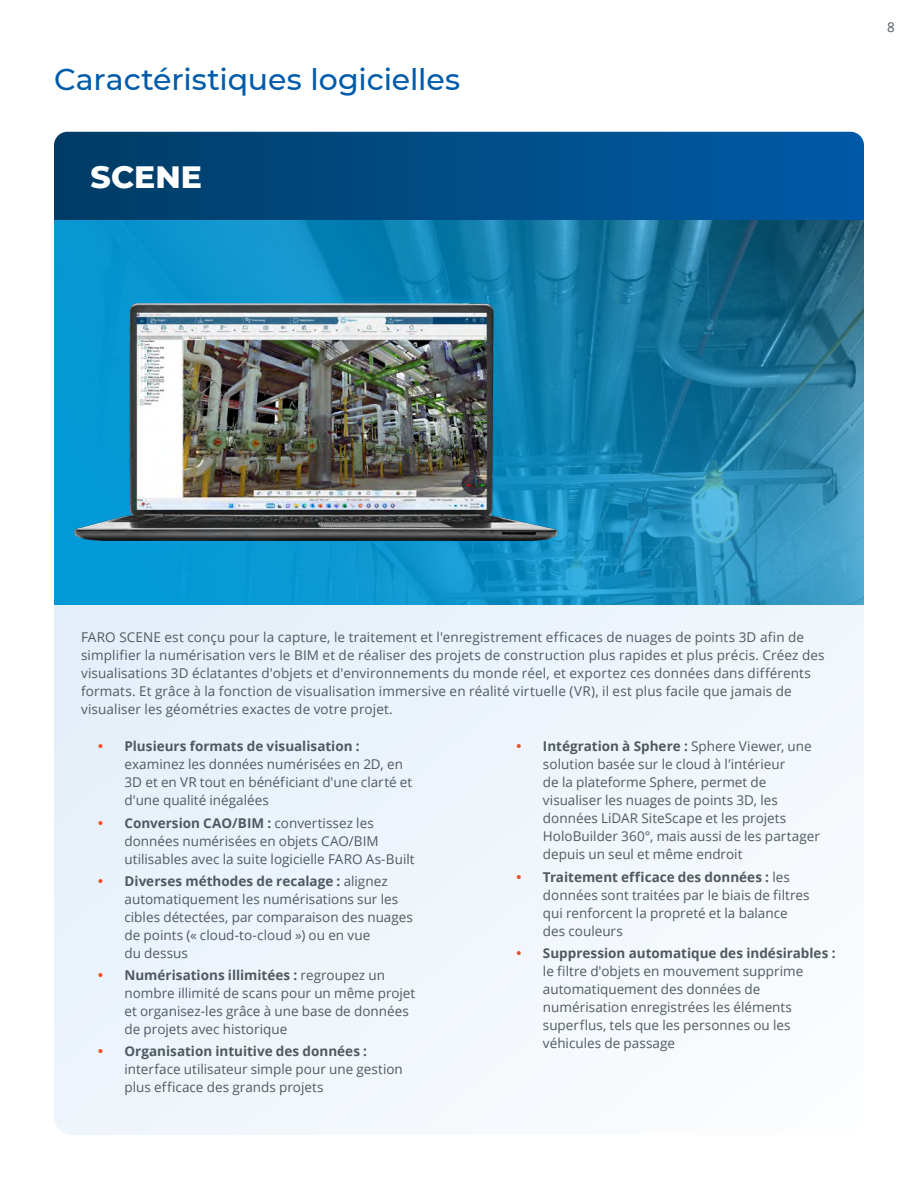
<style>
.page{position:relative;width:918px;height:1188px;background:#fff}
.page>*{position:absolute;margin:0;border:0;box-sizing:border-box;transform-origin:0 0}
.t1{font:800 31.5px "Montserrat";color:#fff}
.t2{font:500 30px "Montserrat";letter-spacing:-.005em;color:#005baa}
.t3{font:13.5px/18px "Open Sans";letter-spacing:.005em;color:#4f5a60}
.t4{font:700 13.5px "Open Sans";color:#4f5a60}
.s1{font-weight:700}
</style>
<div class="page">
<div style="left:54px;top:220px;width:810px;height:915px;background:#eff5fb;border-radius:18px"></div>
<svg style="left:54px;top:132px;width:810px;height:88px;background:#004b86"></svg>
<img style="left:54px;top:220px;width:810px;height:385px">
<img style="left:54px;top:264px;width:528px;height:316px">
<h2 class="t2" style="left:54px;top:58px;width:408px">Caractéristiques logicielles</h2>
<h1 class="t1" style="left:91px;top:154px;width:113px">SCENE</h1>
<p class="t3" style="left:887px;top:18px;width:9px">8</p>
<p class="t3" style="left:81px;top:628px;width:745px">FARO SCENE est conçu pour la capture, le traitement et l'enregistrement efficaces de nuages de points 3D afin de simplifier la numérisation vers le BIM et de réaliser des projets de construction plus rapides et plus précis. Créez des visualisations 3D éclatantes d'objets et d'environnements du monde réel, et exportez ces données dans différents formats. Et grâce à la fonction de visualisation immersive en réalité virtuelle (VR), il est plus facile que jamais de visualiser les géométries exactes de votre projet.</p>
<p class="t4" style="left:124px;top:737px;width:237px">Plusieurs formats de visualisation :</p>
<p class="t3" style="left:124px;top:755px;width:289px">examinez les données numérisées en 2D, en<br>3D et en VR tout en bénéficiant d'une clarté et d'une qualité inégalées</p>
<p class="t3" style="left:124px;top:813px;width:292px"><span class="s1">Conversion CAO/BIM :</span> convertissez les données numérisées en objets CAO/BIM utilisables avec la suite logicielle FARO As-Built</p>
<p class="t3" style="left:124px;top:872px;width:290px"><span class="s1">Diverses méthodes de recalage :</span> alignez automatiquement les numérisations sur les cibles détectées, par comparaison des nuages de points (« cloud-to-cloud ») ou en vue<br>du dessus</p>
<p class="t3" style="left:124px;top:966px;width:292px"><span class="s1">Numérisations illimitées :</span> regroupez un nombre illimité de scans pour un même projet et organisez-les grâce à une base de données de projets avec historique</p>
<p class="t4" style="left:124px;top:1042px;width:244px">Organisation intuitive des données :</p>
<p class="t3" style="left:124px;top:1060px;width:280px">interface utilisateur simple pour une gestion plus efficace des grands projets</p>
<p class="t3" style="left:543px;top:737px;width:278px"><span class="s1">Intégration à Sphere :</span> Sphere Viewer, une solution basée sur le cloud à l’intérieur<br>de la plateforme Sphere, permet de visualiser les nuages de points 3D, les données LiDAR SiteScape et les projets HoloBuilder 360°, mais aussi de les partager depuis un seul et même endroit</p>
<p class="t3" style="left:543px;top:867px;width:268px"><span class="s1">Traitement efficace des données :</span> les données sont traitées par le biais de filtres qui renforcent la propreté et la balance des couleurs</p>
<p class="t4" style="left:543px;top:943px;width:294px">Suppression automatique des indésirables :</p>
<p class="t3" style="left:543px;top:962px;width:262px">le filtre d'objets en mouvement supprime automatiquement des données de numérisation enregistrées les éléments superflus, tels que les personnes ou les véhicules de passage</p>
</div>
